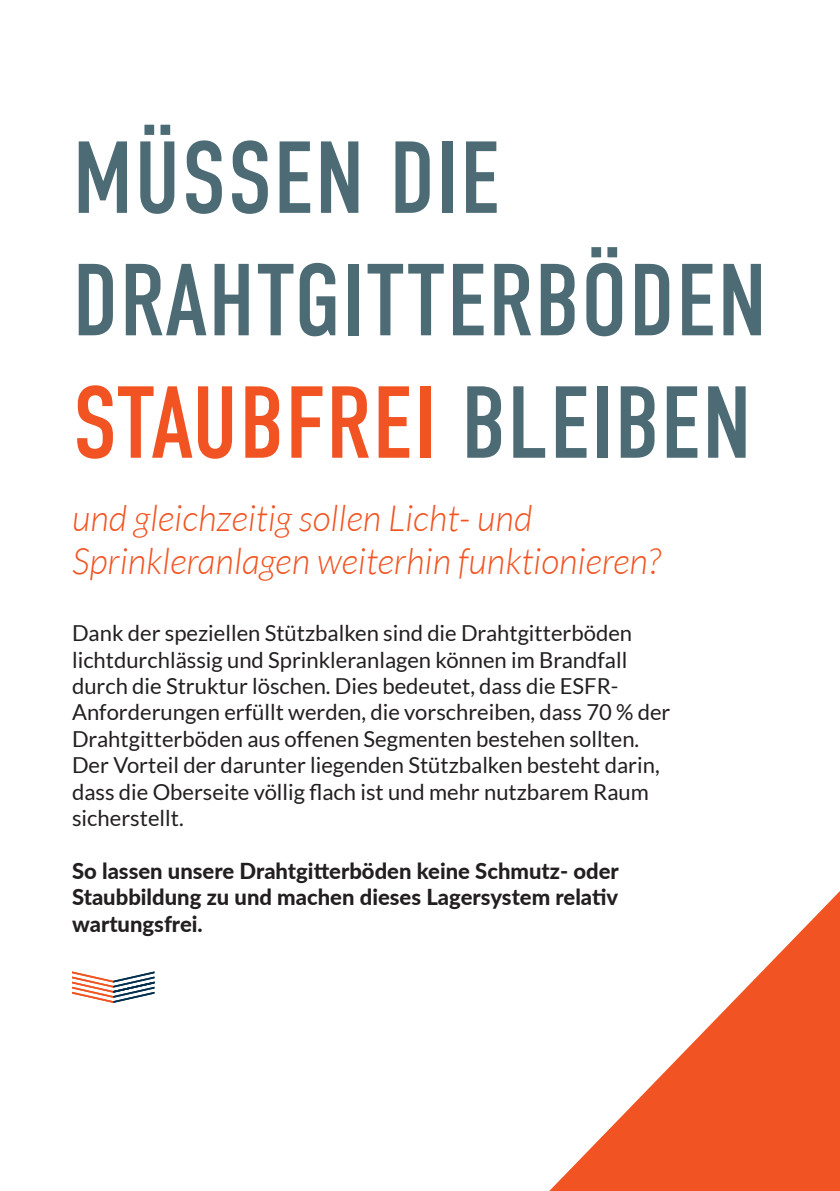
<style>
.page{position:relative;width:840px;height:1191px;background:#fff}
.page>*{position:absolute;margin:0;border:0;box-sizing:border-box;transform-origin:0 0}
.t1{font:102px/122.4px "DIN Condensed";letter-spacing:.01em;color:#4c6b75}
.t2{font:italic 300 36px/43.2px "Lato";color:#f15422}
.t3{font:22px/26.4px "Lato";color:#231f20}
.t4{font:800 22px/26.4px "Lato";color:#231f20;text-align:justify}
.s1{color:#f15422}
</style>
<div class="page">
<svg style="left:72px;top:971px;width:82px;height:32px"></svg>
<svg style="left:549px;top:892px;width:290px;height:299px"></svg>
<h1 class="t1" style="left:73px;top:119px;width:695px">MÜSSEN DIE<br>DRAHTGITTERBÖDEN<br><span class="s1">STAUBFREI</span> BLEIBEN</h1>
<h2 class="t2" style="left:72px;top:498px;width:589px">und gleichzeitig sollen Licht- und<br>Sprinkleranlagen weiterhin funktionieren?</h2>
<p class="t3" style="left:72px;top:620px;width:599px">Dank der speziellen Stützbalken sind die Drahtgitterböden lichtdurchlässig und Sprinkleranlagen können im Brandfall durch die Struktur löschen. Dies bedeutet, dass die ESFR-Anforderungen erfüllt werden, die vorschreiben, dass 70 % der Drahtgitterböden aus offenen Segmenten bestehen sollten.<br>Der Vorteil der darunter liegenden Stützbalken besteht darin, dass die Oberseite völlig flach ist und mehr nutzbarem Raum sicherstellt.</p>
<p class="t4" style="left:72px;top:856px;width:548px">So lassen unsere Drahtgitterböden keine Schmutz- oder Staubbildung zu und machen dieses Lagersystem relativ wartungsfrei.</p>
</div>
